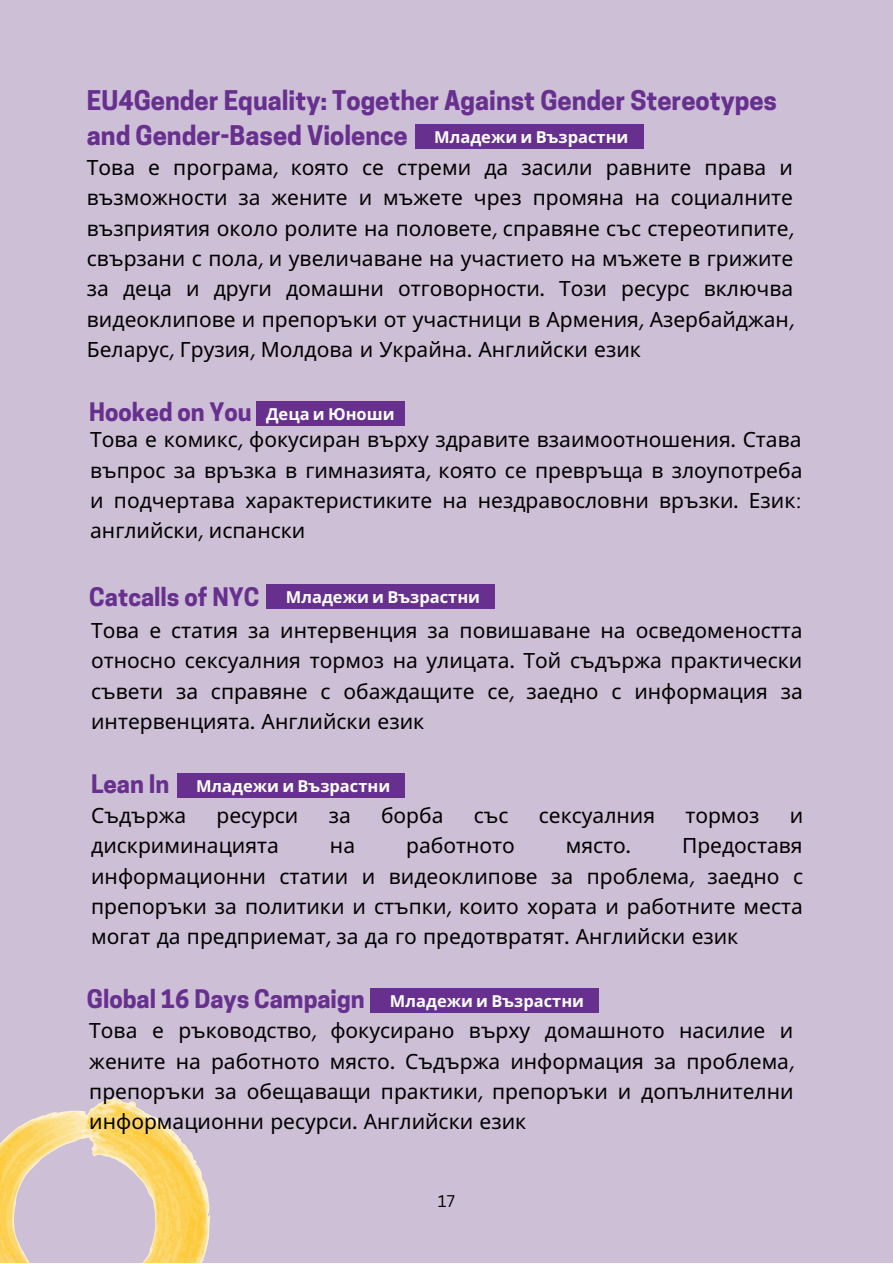
<style>
.page{position:relative;width:893px;height:1264px;background:#fff}
.page>*{position:absolute;margin:0;border:0;box-sizing:border-box;transform-origin:0 0}
.t1{font:700 25.5px/34.8px "Cooper Hewitt";color:#67308e}
.t2{font:700 24px "Cooper Hewitt";color:#67308e}
.t3{font:21px/30.3px "Noto Sans";color:#000;text-align:justify}
.t4{font:700 16.5px "Noto Sans";color:#fff}
.t5{font:16.5px "Canva Sans";color:#000}
.s1{font-family:"Now"}
</style>
<div class="page">
<div style="left:0;top:0;width:892px;height:1262px;background:#cdbfd6"></div>
<div style="left:256px;top:401px;width:149px;height:24px;background:#67308e"></div>
<svg style="left:0;top:1097px;width:210px;height:165px"></svg>
<div style="left:415px;top:124px;width:228px;height:25px;background:#67308e"></div>
<div style="left:267px;top:585px;width:228px;height:24px;background:#67308e"></div>
<div style="left:371px;top:988px;width:228px;height:25px;background:#67308e"></div>
<div style="left:177px;top:773px;width:228px;height:24px;background:#67308e"></div>
<p class="t1" style="left:87px;top:86px;width:691px">EU4Gender Equality: Together Against Gender Stereotypes and Gender-Based Violence</p>
<p class="t4" style="left:434px;top:125px;width:196px">Младежи и Възрастни</p>
<p class="t3" style="left:87px;top:152px;width:708px">Това е програма<span class="s1">,</span> която се стреми да засили равните права и възможности за жените и мъжете чрез промяна на социалните възприятия около ролите на половете<span class="s1">,</span> справяне със стереотипите<span class="s1">, </span>свързани с пола<span class="s1">,</span> и увеличаване на участието на мъжете в грижите за деца и други домашни отговорности<span class="s1">.</span> Този ресурс включва видеоклипове и препоръки от участници в Армения<span class="s1">,</span> Азербайджан<span class="s1">, </span>Беларус<span class="s1">,</span> Грузия<span class="s1">,</span> Молдова и Украйна<span class="s1">.</span> Английски език</p>
<p class="t2" style="left:89px;top:402px;width:164px">Hooked on You</p>
<p class="t3" style="left:90px;top:424px;width:713px">Това е комикс<span class="s1">,</span> фокусиран върху здравите взаимоотношения<span class="s1">.</span> Става въпрос за връзка в гимназията<span class="s1">,</span> която се превръща в злоупотреба и подчертава характеристиките на нездравословни връзки<span class="s1">.</span> Език<span class="s1">: </span>английски<span class="s1">,</span> испански</p>
<p class="t4" style="left:266px;top:402px;width:130px">Деца и Юноши</p>
<p class="t2" style="left:89px;top:588px;width:172px">Catcalls of NYC</p>
<p class="t3" style="left:91px;top:614px;width:713px">Това е статия за интервенция за повишаване на осведомеността относно сексуалния тормоз на улицата<span class="s1">.</span> Той съдържа практически съвети за справяне с обаждащите се<span class="s1">,</span> заедно с информация за интервенцията<span class="s1">.</span> Английски език</p>
<p class="t2" style="left:91px;top:774px;width:80px">Lean In</p>
<p class="t3" style="left:91px;top:799px;width:97px">Съдържа</p>
<p class="t3" style="left:216px;top:799px;width:83px">ресурси</p>
<p class="t3" style="left:329px;top:799px;width:24px">за</p>
<p class="t3" style="left:381px;top:799px;width:64px">борба</p>
<p class="t3" style="left:474px;top:799px;width:36px">със</p>
<p class="t3" style="left:539px;top:799px;width:118px">сексуалния</p>
<p class="t3" style="left:685px;top:799px;width:76px">тормоз</p>
<p class="t3" style="left:789px;top:799px;width:15px">и</p>
<p class="t3" style="left:91px;top:830px;width:189px">дискриминацията</p>
<p class="t3" style="left:330px;top:830px;width:27px">на</p>
<p class="t3" style="left:406px;top:830px;width:110px">работното</p>
<p class="t3" style="left:565px;top:830px;width:67px">място<span class="s1">.</span></p>
<p class="t4" style="left:286px;top:585px;width:196px">Младежи и Възрастни</p>
<p class="t4" style="left:196px;top:774px;width:196px">Младежи и Възрастни</p>
<p class="t3" style="left:91px;top:830px;width:713px;text-indent:590px">Предоставя информационни статии и видеоклипове за проблема<span class="s1">,</span> заедно с препоръки за политики и стъпки<span class="s1">,</span> които хората и работните места могат да предприемат<span class="s1">,</span> за да го предотвратят<span class="s1">.</span> Английски език</p>
<p class="t2" style="left:87px;top:989px;width:279px">Global 16 Days Campaign</p>
<p class="t3" style="left:89px;top:1014px;width:705px">Това е ръководство<span class="s1">,</span> фокусирано върху домашното насилие и жените на работното място<span class="s1">.</span> Съдържа информация за проблема<span class="s1">, </span>препоръки за обещаващи практики<span class="s1">,</span> препоръки и допълнителни информационни ресурси<span class="s1">.</span> Английски език</p>
<p class="t4" style="left:390px;top:989px;width:196px">Младежи и Възрастни</p>
<p class="t5" style="left:438px;top:1189px;width:18px">17</p>
</div>
